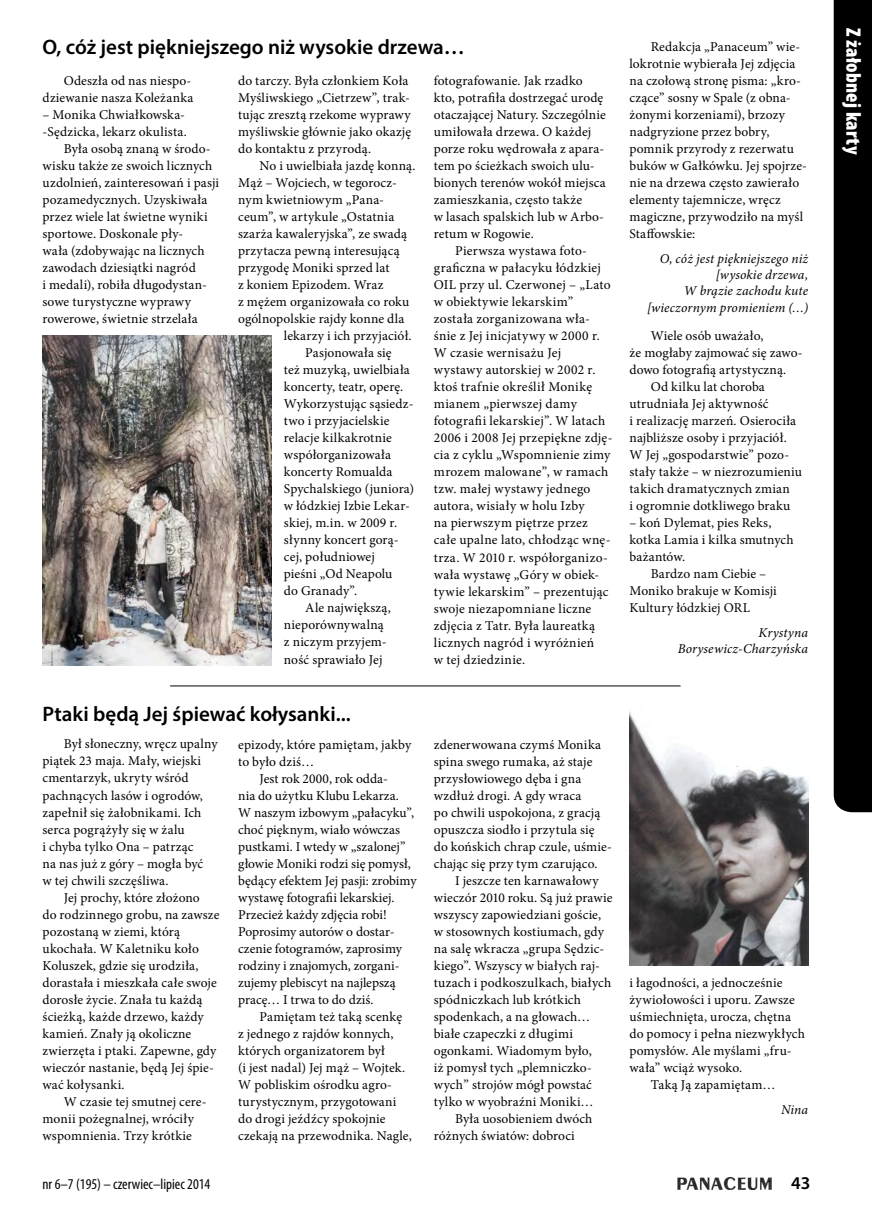
<style>
.page{position:relative;width:872px;height:1212px;background:#fff}
.page>*{position:absolute;margin:0;border:0;box-sizing:border-box;transform-origin:0 0}
.P_Nadtytuł{font:600 21px "Myriad Pro";color:#000}
.t1{font:900 condensed 21px "Myriad Pro";letter-spacing:.015em;color:#fff}
.t2{font:600 18px "Myriad Pro";color:#000}
.t3{font:condensed 15px "Myriad Pro";color:#000}
.P_Tekst{font:13.5px/17px "Minion Pro";letter-spacing:.01em;color:#000}
.P_Tekst-2{font:italic 13.5px/16.2px "Minion Pro";letter-spacing:.01em;color:#000;text-align:right}
.P_Podpis_autora{font:italic 13.5px/16.2px "Minion Pro";letter-spacing:.01em;color:#000;text-align:right}
.P_Tekst-3{font:13.5px "Minion Pro";letter-spacing:.035em;color:#000}
</style>
<div class="page">
<img style="left:677px;top:1177px;width:95px;height:12px">
<div style="left:833px;top:0;width:39px;height:812px;background:#000"></div>
<img style="left:43px;top:336px;width:228px;height:329px">
<hr style="left:170px;top:685px;width:510px;height:1px;background:#000">
<img style="left:629px;top:711px;width:179px;height:254px">
<p class="P_Nadtytuł" style="left:43px;top:34px;width:424px">O, cóż jest piękniejszego niż wysokie drzewa…</p>
<p class="P_Tekst" style="left:43px;top:72px;width:152px;text-align:right">Odeszła od nas niespo&shy;dziewanie nasza Koleżanka</p>
<p class="P_Tekst" style="left:43px;top:106px;width:146px">– Monika Chwiałkowska--Sędzicka, lekarz okulista.</p>
<p class="P_Tekst" style="left:43px;top:140px;width:178px;text-indent:21px">Była osobą znaną w środo&shy;wisku także ze swoich licznych uzdolnień, zainteresowań i pasji pozamedycznych. Uzyskiwała przez wiele lat świetne wyniki sportowe. Doskonale pły-<br>wała (zdobywając na licznych zawodach dziesiątki nagród<br>i medali), robiła długodystan&shy;sowe turystyczne wyprawy rowerowe, świetnie strzelała</p>
<p class="P_Tekst" style="left:238px;top:72px;width:174px">do tarczy. Była członkiem Koła<br>Myśliwskiego „Cietrzew”, trak&shy;tując zresztą rzekome wyprawy myśliwskie głównie jako okazję do kontaktu z przyrodą.</p>
<p class="P_Tekst" style="left:259px;top:157px;width:157px">No i uwielbiała jazdę konną.</p>
<p class="P_Tekst" style="left:238px;top:174px;width:160px">Mąż – Wojciech, w tegorocz-</p>
<p class="P_Tekst-3" style="left:238px;top:191px;width:147px">nym kwietniowym „Pana-</p>
<p class="P_Tekst" style="left:238px;top:208px;width:158px">ceum”, w artykule „Ostatnia</p>
<p class="P_Tekst" style="left:238px;top:225px;width:170px">szarża kawaleryjska”, ze swadą</p>
<p class="P_Tekst" style="left:238px;top:242px;width:163px">przytacza pewną interesującą</p>
<p class="P_Tekst" style="left:238px;top:259px;width:153px">przygodę Moniki sprzed lat</p>
<p class="P_Tekst" style="left:238px;top:276px;width:147px">z koniem Epizodem. Wraz</p>
<p class="P_Tekst" style="left:238px;top:293px;width:173px">z mężem organizowała co roku</p>
<p class="P_Tekst" style="left:238px;top:310px;width:168px">ogólnopolskie rajdy konne dla</p>
<p class="P_Tekst" style="left:284px;top:327px;width:129px">lekarzy i ich przyjaciół.</p>
<p class="P_Tekst" style="left:284px;top:345px;width:132px;text-indent:21px">Pasjonowała się<br>też muzyką, uwielbiała koncerty, teatr, operę.<br>Wykorzystując sąsiedz&shy;two i przyjacielskie relacje kilkakrotnie współorganizowała koncerty Romualda<br>Spychalskiego (juniora) w łódzkiej Izbie Lekar&shy;skiej, m.in. w 2009 r. słynny koncert gorą&shy;cej, południowej<br>pieśni „Od Neapolu<br>do Granady”.</p>
<p class="P_Tekst" style="left:284px;top:600px;width:108px;text-indent:21px">Ale największą, nieporównywalną z niczym przyjem&shy;ność sprawiało Jej</p>
<p class="P_Tekst" style="left:434px;top:72px;width:173px">fotografowanie. Jak rzadko kto, potrafiła dostrzegać urodę otaczającej Natury. Szczególnie umiłowała drzewa. O każdej porze roku wędrowała z apara&shy;tem po ścieżkach swoich ulu&shy;bionych terenów wokół miejsca zamieszkania, często także<br>w lasach spalskich lub w Arbo&shy;retum w Rogowie.</p>
<p class="P_Tekst" style="left:434px;top:243px;width:180px;text-indent:21px">Pierwsza wystawa foto&shy;graficzna w pałacyku łódzkiej<br>OIL przy ul. Czerwonej – „Lato w obiektywie lekarskim” została zorganizowana wła&shy;śnie z Jej inicjatywy w 2000 r.<br>W czasie wernisażu Jej wystawy autorskiej w 2002 r. ktoś trafnie określił Monikę mianem „pierwszej damy fotografii lekarskiej”. W latach<br>2006 i 2008 Jej przepiękne zdję&shy;cia z cyklu „Wspomnienie zimy mrozem malowane”, w ramach tzw. małej wystawy jednego autora, wisiały w holu Izby<br>na pierwszym piętrze przez całe upalne lato, chłodząc wnę&shy;trza. W 2010 r. współorganizo&shy;wała wystawę „Góry w obiek&shy;tywie lekarskim” – prezentując swoje niezapomniane liczne zdjęcia z Tatr. Była laureatką licznych nagród i wyróżnień<br>w tej dziedzinie.</p>
<p class="P_Nadtytuł" style="left:43px;top:700px;width:310px">Ptaki będą Jej śpiewać kołysanki...</p>
<p class="P_Tekst" style="left:43px;top:736px;width:177px;text-indent:21px">Był słoneczny, wręcz upalny piątek 23 maja. Mały, wiejski cmentarzyk, ukryty wśród pachnących lasów i ogrodów, zapełnił się żałobnikami. Ich serca pogrążyły się w żalu<br>i chyba tylko Ona – patrząc<br>na nas już z góry – mogła być<br>w tej chwili szczęśliwa.</p>
<p class="P_Tekst" style="left:43px;top:889px;width:178px;text-indent:21px">Jej prochy, które złożono<br>do rodzinnego grobu, na zawsze pozostaną w ziemi, którą ukochała. W Kaletniku koło<br>Koluszek, gdzie się urodziła, dorastała i mieszkała całe swoje dorosłe życie. Znała tu każdą ścieżką, każde drzewo, każdy kamień. Znały ją okoliczne zwierzęta i ptaki. Zapewne, gdy wieczór nastanie, będą Jej śpie&shy;wać kołysanki.</p>
<p class="P_Tekst" style="left:43px;top:1093px;width:166px;text-indent:21px">W czasie tej smutnej cere&shy;monii pożegnalnej, wróciły wspomnienia. Trzy krótkie</p>
<p class="P_Tekst" style="left:238px;top:736px;width:174px">epizody, które pamiętam, jakby to było dziś…</p>
<p class="P_Tekst" style="left:238px;top:770px;width:180px;text-indent:21px">Jest rok 2000, rok odda-<br>nia do użytku Klubu Lekarza.<br>W naszym izbowym „pałacyku”, choć pięknym, wiało wówczas pustkami. I wtedy w „szalonej” głowie Moniki rodzi się pomysł, będący efektem Jej pasji: zrobimy wystawę fotografii lekarskiej.<br>Przecież każdy zdjęcia robi!<br>Poprosimy autorów o dostar&shy;czenie fotogramów, zaprosimy rodziny i znajomych, zorgani&shy;zujemy plebiscyt na najlepszą pracę… I trwa to do dziś.</p>
<p class="P_Tekst" style="left:238px;top:1008px;width:175px;text-indent:21px">Pamiętam też taką scenkę<br>z jednego z rajdów konnych, których organizatorem był<br>(i jest nadal) Jej mąż – Wojtek.<br>W pobliskim ośrodku agro&shy;turystycznym, przygotowani do drogi jeźdźcy spokojnie czekają na przewodnika. Nagle,</p>
<p class="P_Tekst" style="left:434px;top:736px;width:179px">zdenerwowana czymś Monika spina swego rumaka, aż staje przysłowiowego dęba i gna wzdłuż drogi. A gdy wraca<br>po chwili uspokojona, z gracją opuszcza siodło i przytula się do końskich chrap czule, uśmie&shy;chając się przy tym czarująco.</p>
<p class="P_Tekst" style="left:434px;top:872px;width:180px;text-indent:21px">I jeszcze ten karnawałowy wieczór 2010 roku. Są już prawie wszyscy zapowiedziani goście, w stosownych kostiumach, gdy na salę wkracza „grupa Sędzic&shy;kiego”. Wszyscy w białych raj&shy;tuzach i podkoszulkach, białych spódniczkach lub krótkich spodenkach, a na głowach… białe czapeczki z długimi ogonkami. Wiadomym było,<br>iż pomysł tych „plemniczko&shy;wych” strojów mógł powstać tylko w wyobraźni Moniki…</p>
<p class="P_Tekst" style="left:434px;top:1110px;width:160px;text-indent:21px">Była uosobieniem dwóch różnych światów: dobroci</p>
<p class="P_Tekst" style="left:629px;top:38px;width:179px;text-indent:21px">Redakcja „Panaceum” wie&shy;lokrotnie wybierała Jej zdjęcia na czołową stronę pisma: „kro&shy;czące” sosny w Spale (z obna&shy;żonymi korzeniami), brzozy nadgryzione przez bobry, pomnik przyrody z rezerwatu buków w Gałkówku. Jej spojrze&shy;nie na drzewa często zawierało elementy tajemnicze, wręcz magiczne, przywodziło na myśl<br>Staffowskie:</p>
<p class="P_Tekst-2" style="left:660px;top:251px;width:150px">O, cóż jest piękniejszego niż [wysokie drzewa,</p>
<p class="P_Tekst-2" style="left:647px;top:283px;width:163px">W brązie zachodu kute [wieczornym promieniem (…)</p>
<p class="P_Tekst" style="left:629px;top:328px;width:175px;text-indent:21px">Wiele osób uważało,<br>że mogłaby zajmować się zawo&shy;dowo fotografią artystyczną.</p>
<p class="P_Tekst" style="left:629px;top:379px;width:174px;text-indent:21px">Od kilku lat choroba utrudniała Jej aktywność<br>i realizację marzeń. Osierociła najbliższe osoby i przyjaciół.<br>W Jej „gospodarstwie” pozo&shy;stały także – w niezrozumieniu takich dramatycznych zmian<br>i ogromnie dotkliwego braku</p>
<p class="P_Tekst" style="left:629px;top:515px;width:166px">– koń Dylemat, pies Reks, kotka Lamia i kilka smutnych bażantów.</p>
<p class="P_Tekst" style="left:629px;top:566px;width:149px;text-indent:21px">Bardzo nam Ciebie –<br>Moniko brakuje w Komisji<br>Kultury łódzkiej ORL</p>
<p class="P_Podpis_autora" style="left:678px;top:625px;width:132px">Krystyna<br>Borysewicz-Charzyńska</p>
<p class="P_Tekst" style="left:629px;top:974px;width:177px">i łagodności, a jednocześnie żywiołowości i uporu. Zawsze uśmiechnięta, urocza, chętna do pomocy i pełna niezwykłych pomysłów. Ale myślami „fru&shy;wała” wciąż wysoko.</p>
<p class="P_Tekst" style="left:651px;top:1076px;width:126px">Taką Ją zapamiętam…</p>
<p class="P_Podpis_autora" style="left:781px;top:1101px;width:29px">Nina</p>
<p class="t3" style="left:43px;top:1175px;width:169px">nr 6–7 (195) – czerwiec–lipiec 2014</p>
<h2 class="t2" style="left:791px;top:1172px;width:21px">43</h2>
<h1 class="t1" style="left:867px;top:28px;width:128px;rotate:90deg">Z żałobnej karty</h1>
</div>
